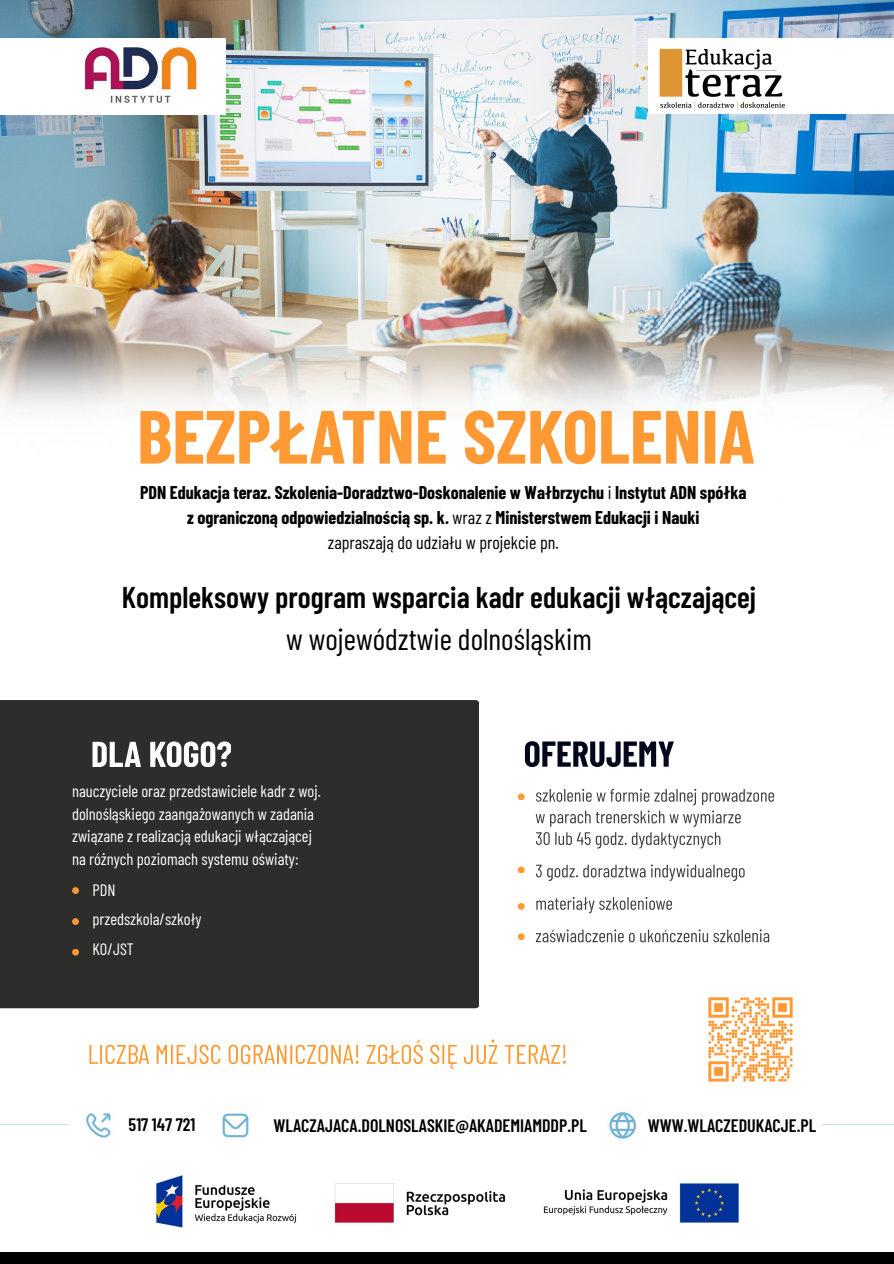
<style>
.page{position:relative;width:894px;height:1264px;background:#fff}
.page>*{position:absolute;margin:0;border:0;box-sizing:border-box;transform-origin:0 0}
.t1{font:600 30px "Barlow Condensed";color:#000}
.t2{font:30px "Barlow Condensed";color:#000}
.t3{font:700 18px "Barlow Condensed";color:#000}
.t4{font:600 18px "Barlow Condensed";color:#000}
.t5{font:18px "Barlow Condensed";color:#000}
.t6{font:16.5px "Barlow Condensed";color:#fff}
.s1{font-weight:400}
</style>
<div class="page">
<img style="left:0;top:0;width:893px;height:1228px">
<div style="left:0;top:700px;width:479px;height:308px;background:#2d2e2c"></div>
<img style="left:0;top:1124px;width:69px;height:1px">
<img style="left:821px;top:1124px;width:72px;height:1px">
<svg style="left:140px;top:411px;width:600px;height:52px"></svg>
<svg style="left:89px;top:1039px;width:476px;height:24px"></svg>
<div style="left:0;top:1252px;width:893px;height:11px;background:#000"></div>
<svg style="left:92px;top:741px;width:139px;height:26px"></svg>
<div style="left:72px;top:887px;width:7px;height:6px;background:#f93;border-radius:50%"></div>
<div style="left:72px;top:918px;width:7px;height:6px;background:#f93;border-radius:50%"></div>
<div style="left:72px;top:948px;width:7px;height:7px;background:#f93;border-radius:50%"></div>
<div style="left:517px;top:793px;width:7px;height:7px;background:#f93;border-radius:50%"></div>
<svg style="left:517px;top:866px;width:7px;height:7px"></svg>
<div style="left:517px;top:933px;width:7px;height:7px;background:#f93;border-radius:50%"></div>
<div style="left:517px;top:903px;width:7px;height:6px;background:#f93;border-radius:50%"></div>
<img style="left:557px;top:788px;width:215px;height:12px">
<img style="left:530px;top:741px;width:143px;height:25px">
<img style="left:0;top:39px;width:225px;height:75px">
<div style="left:647px;top:39px;width:246px;height:75px;background:#fff"></div>
<img style="left:659px;top:48px;width:126px;height:62px">
<img style="left:696px;top:985px;width:108px;height:108px">
<p class="t3" style="left:140px;top:481px;width:607px">PDN Edukacja teraz. Szkolenia-Doradztwo-Doskonalenie w Wałbrzychu <span class="s1">i</span> Instytut ADN spółka</p>
<p class="t3" style="left:187px;top:506px;width:513px">z ograniczoną odpowiedzialnością sp. k. <span class="s1">wraz z</span> Ministerstwem Edukacji i Nauki</p>
<p class="t5" style="left:328px;top:530px;width:232px">zapraszają do udziału w projekcie pn.</p>
<p class="t1" style="left:122px;top:578px;width:635px">Kompleksowy program wsparcia kadr edukacji włączającej</p>
<p class="t2" style="left:286px;top:620px;width:307px">w województwie dolnośląskim</p>
<p class="t6" style="left:72px;top:780px;width:250px">nauczyciele oraz przedstawiciele kadr z woj.</p>
<p class="t6" style="left:72px;top:803px;width:243px">dolnośląskiego zaangażowanych w zadania</p>
<p class="t6" style="left:72px;top:825px;width:241px">związane z realizacją edukacji włączającej</p>
<p class="t6" style="left:72px;top:848px;width:228px">na różnych poziomach systemu oświaty:</p>
<p class="t6" style="left:92px;top:879px;width:25px">PDN</p>
<p class="t6" style="left:92px;top:908px;width:111px">przedszkola/szkoły</p>
<p class="t6" style="left:92px;top:938px;width:43px">KO/JST</p>
<p class="t4" style="left:129px;top:1112px;width:68px">517 147 721</p>
<p class="t4" style="left:273px;top:1113px;width:315px">WLACZAJACA.DOLNOSLASKIE@AKADEMIAMDDP.PL</p>
<p class="t4" style="left:647px;top:1113px;width:170px">WWW.WLACZEDUKACJE.PL</p>
</div>
